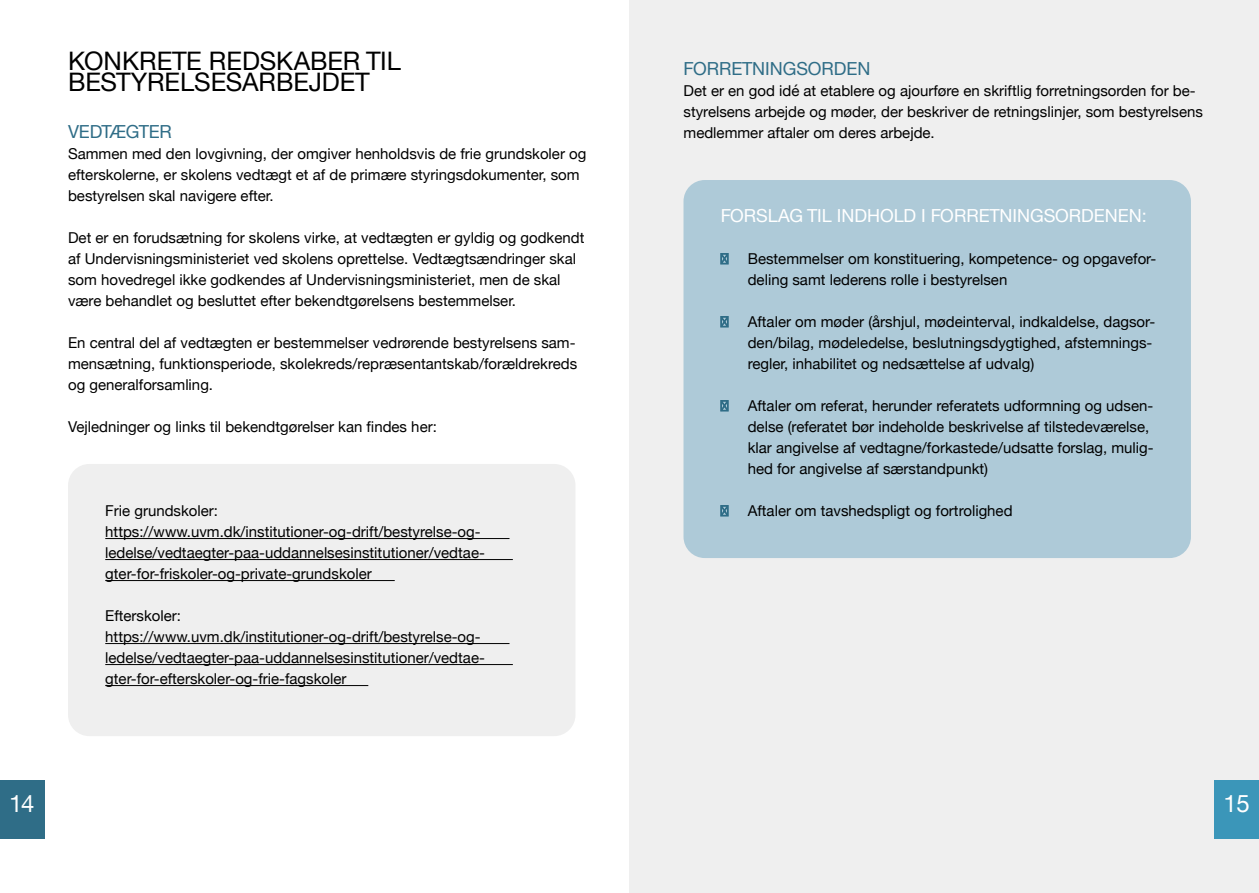
<style>
.page{position:relative;width:1259px;height:893px;background:#fff}
.page>*{position:absolute;margin:0;border:0;box-sizing:border-box;transform-origin:0 0}
.t1{font:25.5px/21px "Helvetica Neue";color:#000}
.t2{font:24px "Helvetica Neue";color:#fff}
.t3{font:18px "Helvetica Neue";color:#fff}
.t4{font:18px "Helvetica Neue";letter-spacing:-.005em;color:#2f6d87}
.t5{font:15px/21px "Helvetica Neue";color:#000}
</style>
<div class="page">
<div style="left:629px;top:0;width:630px;height:893px;background:#efefef"></div>
<div style="left:0;top:781px;width:44px;height:58px;background:#2f6d87"></div>
<div style="left:1214px;top:781px;width:45px;height:58px;background:#3b96b9"></div>
<div style="left:68px;top:464px;width:507px;height:272px;background:#efefef;border-radius:21px"></div>
<hr style="left:105px;top:538px;width:404px;height:1px;background:#000">
<hr style="left:105px;top:559px;width:408px;height:1px;background:#000">
<hr style="left:105px;top:580px;width:290px;height:1px;background:#000">
<hr style="left:105px;top:643px;width:404px;height:1px;background:#000">
<hr style="left:105px;top:664px;width:408px;height:1px;background:#000">
<hr style="left:105px;top:685px;width:263px;height:1px;background:#000">
<div style="left:683px;top:180px;width:508px;height:378px;background:#aecad8;border-radius:21px"></div>
<svg style="left:720px;top:253px;width:9px;height:12px"></svg>
<svg style="left:720px;top:316px;width:9px;height:12px"></svg>
<svg style="left:720px;top:400px;width:9px;height:12px"></svg>
<svg style="left:720px;top:505px;width:9px;height:12px"></svg>
<h1 class="t1" style="left:68px;top:52px;width:334px">KONKRETE REDSKABER TIL<br>BESTYRELSESARBEJDET</h1>
<p class="t4" style="left:68px;top:119px;width:105px">VEDTÆGTER</p>
<p class="t5" style="left:68px;top:144px;width:520px">Sammen med den lovgivning, der omgiver henholdsvis de frie grundskoler og efterskolerne, er skolens vedtægt et af de primære styringsdokumenter, som bestyrelsen skal navigere efter.</p>
<p class="t5" style="left:68px;top:228px;width:518px">Det er en forudsætning for skolens virke, at vedtægten er gyldig og godkendt af Undervisningsministeriet ved skolens oprettelse. Vedtægtsændringer skal som hovedregel ikke godkendes af Undervisningsministeriet, men de skal være behandlet og besluttet efter bekendtgørelsens bestemmelser.</p>
<p class="t5" style="left:68px;top:333px;width:511px;text-align:justify">En central del af vedtægten er bestemmelser vedrørende bestyrelsens sam&shy;mensætning, funktionsperiode, skolekreds/repræsentantskab/forældrekreds og generalforsamling.</p>
<p class="t5" style="left:68px;top:417px;width:370px">Vejledninger og links til bekendtgørelser kan findes her:</p>
<p class="t5" style="left:105px;top:501px;width:381px">Frie grundskoler: https://www.uvm.dk/institutioner-og-drift/bestyrelse-og&shy;ledelse/vedtaegter-paa-uddannelsesinstitutioner/vedtae&shy;gter-for-friskoler-og-private-grundskoler</p>
<p class="t5" style="left:105px;top:606px;width:381px">Efterskoler: https://www.uvm.dk/institutioner-og-drift/bestyrelse-og&shy;ledelse/vedtaegter-paa-uddannelsesinstitutioner/vedtae&shy;gter-for-efterskoler-og-frie-fagskoler</p>
<p class="t4" style="left:683px;top:56px;width:188px">FORRETNINGSORDEN</p>
<p class="t5" style="left:683px;top:81px;width:521px">Det er en god idé at etablere og ajourføre en skriftlig forretningsorden for be&shy;styrelsens arbejde og møder, der beskriver de retningslinjer, som bestyrelsens medlemmer aftaler om deres arbejde.</p>
<p class="t3" style="left:720px;top:203px;width:427px">FORSLAG TIL INDHOLD I FORRETNINGSORDENEN:</p>
<p class="t5" style="left:747px;top:249px;width:410px">Bestemmelser om konstituering, kompetence- og opgavefor&shy;deling samt lederens rolle i bestyrelsen</p>
<p class="t5" style="left:747px;top:312px;width:409px">Aftaler om møder (årshjul, mødeinterval, indkaldelse, dagsor&shy;den/bilag, mødeledelse, beslutningsdygtighed, afstemnings&shy;regler, inhabilitet og nedsættelse af udvalg)</p>
<p class="t5" style="left:747px;top:396px;width:407px">Aftaler om referat, herunder referatets udformning og udsen&shy;delse (referatet bør indeholde beskrivelse af tilstedeværelse, klar angivelse af vedtagne/forkastede/udsatte forslag, mulig&shy;hed for angivelse af særstandpunkt)</p>
<p class="t5" style="left:747px;top:501px;width:266px">Aftaler om tavshedspligt og fortrolighed</p>
<h2 class="t2" style="left:9px;top:787px;width:27px">14</h2>
<h2 class="t2" style="left:1223px;top:787px;width:28px">15</h2>
</div>
